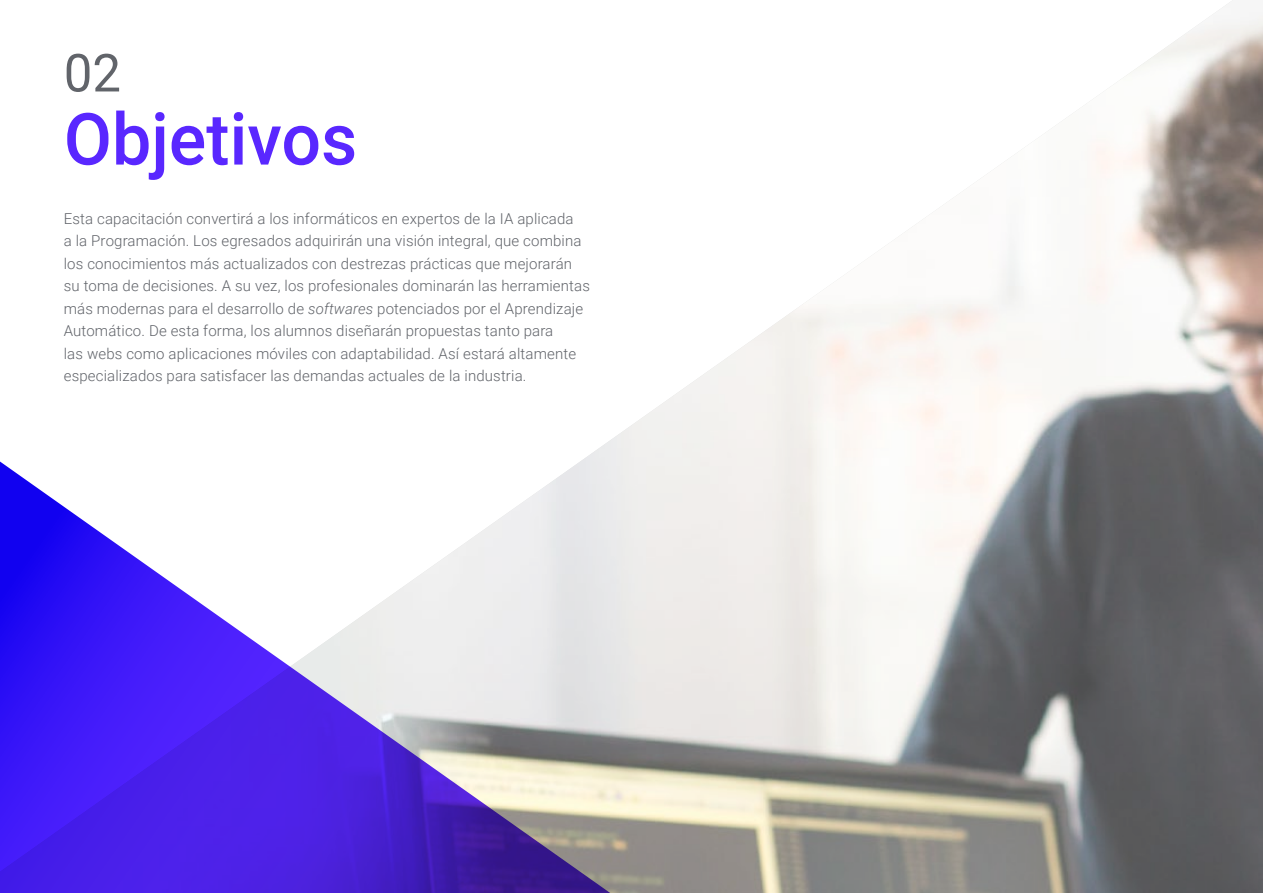
<style>
.page{position:relative;width:1263px;height:893px;background:#fff}
.page>*{position:absolute;margin:0;border:0;box-sizing:border-box;transform-origin:0 0}
.t1{font:500 72px "Roboto";color:#5927ff}
.t2{font:52.5px "Roboto";color:#61646a}
.t3{font:300 15px/22.5px "Roboto";letter-spacing:.01em;color:#61646a}
.s1{font-style:italic}
</style>
<div class="page">
<img style="left:602px;top:0;width:661px;height:893px">
<svg style="left:0;top:446px;width:640px;height:447px"></svg>
<h2 class="t2" style="left:64px;top:36px;width:59px">02</h2>
<h1 class="t1" style="left:64px;top:89px;width:295px">Objetivos</h1>
<p class="t3" style="left:64px;top:207px;width:528px">Esta capacitación convertirá a los informáticos en expertos de la IA aplicada<br>a la Programación. Los egresados adquirirán una visión integral, que combina los conocimientos más actualizados con destrezas prácticas que mejorarán su toma de decisiones. A su vez, los profesionales dominarán las herramientas más modernas para el desarrollo de <span class="s1">softwares</span> potenciados por el Aprendizaje Automático. De esta forma, los alumnos diseñarán propuestas tanto para<br>las webs como aplicaciones móviles con adaptabilidad. Así estará altamente especializados para satisfacer las demandas actuales de la industria.</p>
</div>
